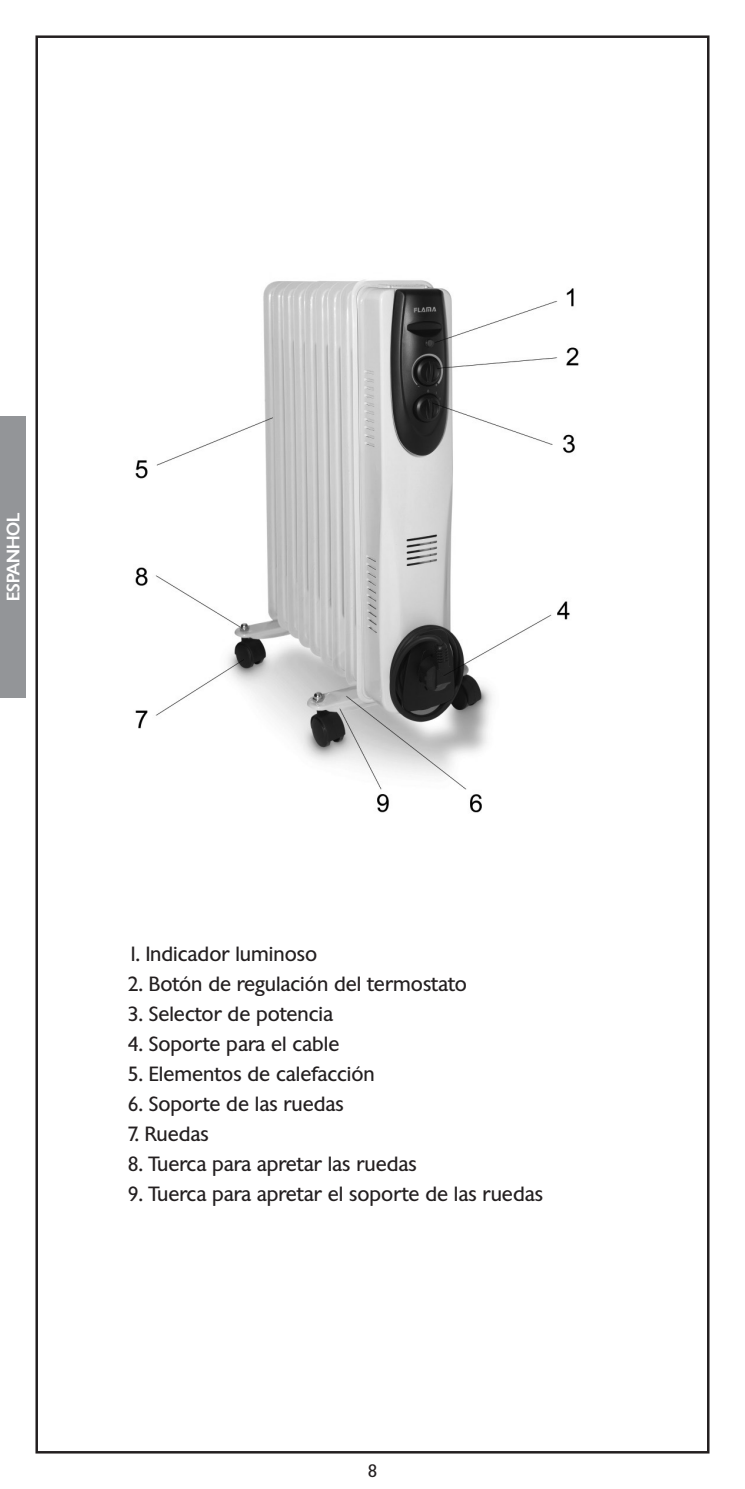
<style>
.page{position:relative;width:745px;height:1489px;background:#fff}
.page>*{position:absolute;margin:0;border:0;box-sizing:border-box;transform-origin:0 0}
.t1{font:20px "Chantilly";color:#231f20}
.t2{font:500 17.5px "Chantilly";color:#fff}
.t3{font:17.5px "Chantilly";color:#231f20}
</style>
<div class="page">
<div style="left:0;top:416px;width:26px;height:281px;background:#939598"></div>
<img style="left:135px;top:279px;width:444px;height:534px">
<p class="t2" style="left:3px;top:601px;width:90px;rotate:-90deg">ESPANHOL</p>
<p class="t1" style="left:128px;top:941px;width:191px">1. Indicador luminoso</p>
<p class="t1" style="left:128px;top:971px;width:340px">2. Botón de regulación del termostato</p>
<p class="t1" style="left:128px;top:1001px;width:207px">3. Selector de potencia</p>
<p class="t1" style="left:128px;top:1031px;width:213px">4. Soporte para el cable</p>
<p class="t1" style="left:128px;top:1061px;width:248px">5. Elementos de calefacción</p>
<p class="t1" style="left:128px;top:1091px;width:217px">6. Soporte de las ruedas</p>
<p class="t1" style="left:128px;top:1121px;width:82px">7. Ruedas</p>
<p class="t1" style="left:128px;top:1151px;width:290px">8. Tuerca para apretar las ruedas</p>
<p class="t1" style="left:128px;top:1181px;width:416px">9. Tuerca para apretar el soporte de las ruedas</p>
<p class="t3" style="left:367px;top:1460px;width:11px">8</p>
</div>
